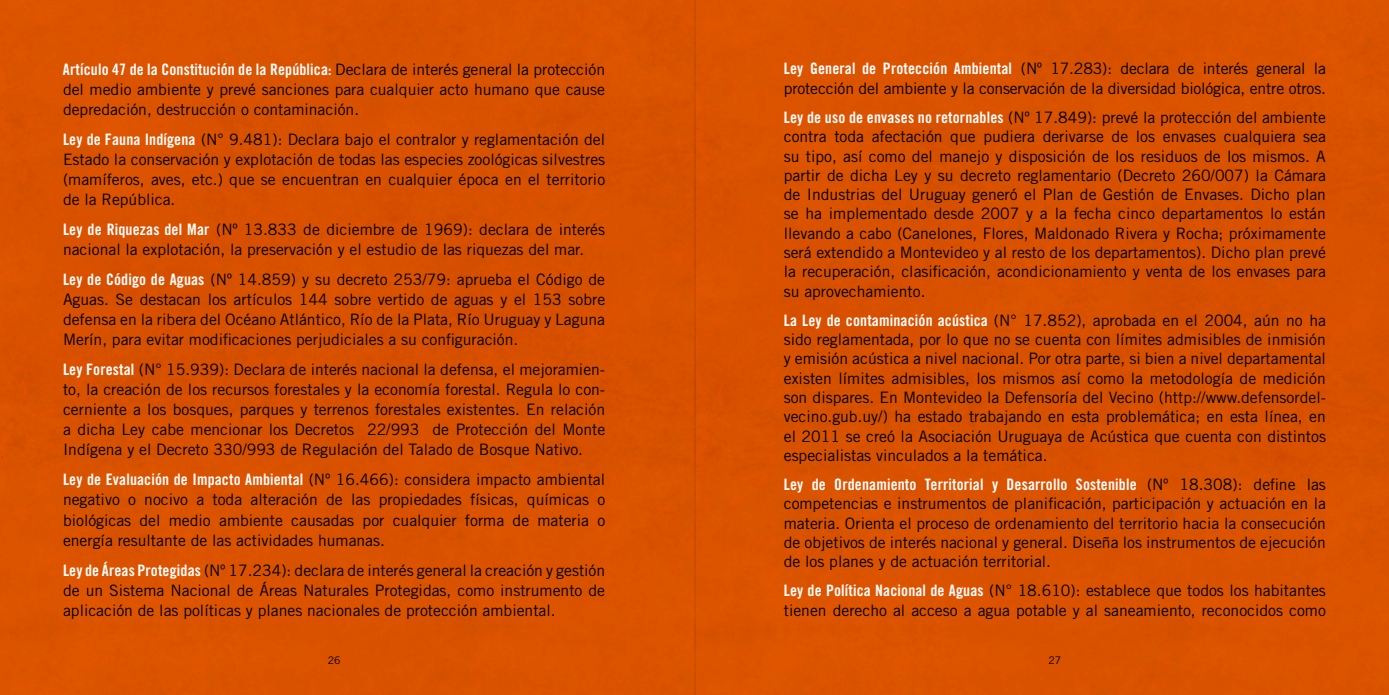
<style>
.page{position:relative;width:1389px;height:695px;background:#fff}
.page>*{position:absolute;margin:0;border:0;box-sizing:border-box;transform-origin:0 0}
.t1{font:15.75px/19.2px "Trade Gothic LT Std";color:#000;text-align:justify}
.t2{font:15.75px "Trade Gothic LT Std Bd Cn 20";letter-spacing:.01em;color:#fff}
.t3{font:10.5px "Trade Gothic LT Std";color:#000}
.s1{font-family:"Trade Gothic LT Std";color:#000}
.s2{font-family:"Trade Gothic LT Std Bd Cn 20";color:#fff}
</style>
<div class="page">
<div style="left:0;top:0;width:694px;height:694px;background:#d95200"></div>
<div style="left:694px;top:0;width:695px;height:694px;background:#d95200"></div>
<p class="t2" style="left:63px;top:59px;width:544px">Artículo 47 de la Constitución de la República: <span class="s1">Declara de interés general la protección</span></p>
<p class="t1" style="left:63px;top:79px;width:544px;line-height:20.1px">del medio ambiente y prevé sanciones para cualquier acto humano que cause depredación, destrucción o contaminación.</p>
<p class="t1" style="left:63px;top:129px;width:544px;line-height:20.1px"><span class="s2">Ley de Fauna Indígena</span> (N° 9.481): Declara bajo el contralor y reglamentación del Estado la conservación y explotación de todas las especies zoológicas silvestres (mamíferos, aves, etc.) que se encuentran en cualquier época en el territorio de la República.</p>
<p class="t1" style="left:63px;top:219px;width:544px;line-height:20.1px"><span class="s2">Ley de Riquezas del Mar</span> (Nº 13.833 de diciembre de 1969): declara de interés nacional la explotación, la preservación y el estudio de las riquezas del mar.</p>
<p class="t1" style="left:63px;top:269px;width:544px;line-height:20.1px"><span class="s2">Ley de Código de Aguas</span> (Nº 14.859) y su decreto 253/79: aprueba el Código de Aguas. Se destacan los artículos 144 sobre vertido de aguas y el 153 sobre defensa en la ribera del Océano Atlántico, Río de la Plata, Río Uruguay y Laguna Merín, para evitar modificaciones perjudiciales a su configuración.</p>
<p class="t1" style="left:63px;top:359px;width:544px;line-height:20.1px"><span class="s2">Ley Forestal</span> (N° 15.939): Declara de interés nacional la defensa, el mejoramien&shy;to, la creación de los recursos forestales y la economía forestal. Regula lo con&shy;cerniente a los bosques, parques y terrenos forestales existentes. En relación a dicha Ley cabe mencionar los Decretos 22/993 de Protección del Monte Indígena y el Decreto 330/993 de Regulación del Talado de Bosque Nativo.</p>
<p class="t1" style="left:63px;top:469px;width:544px;line-height:20.1px"><span class="s2">Ley de Evaluación de Impacto Ambiental</span> (Nº 16.466): considera impacto ambiental negativo o nocivo a toda alteración de las propiedades físicas, químicas o biológicas del medio ambiente causadas por cualquier forma de materia o energía resultante de las actividades humanas.</p>
<p class="t1" style="left:63px;top:559px;width:544px;line-height:20.1px"><span class="s2">Ley de Áreas Protegidas</span> (Nº 17.234): declara de interés general la creación y gestión de un Sistema Nacional de Áreas Naturales Protegidas, como instrumento de aplicación de las políticas y planes nacionales de protección ambiental.</p>
<p class="t1" style="left:784px;top:59px;width:544px"><span class="s2">Ley General de Protección Ambiental</span> (Nº 17.283): declara de interés general la protección del ambiente y la conservación de la diversidad biológica, entre otros.</p>
<p class="t1" style="left:784px;top:107px;width:544px"><span class="s2">Ley de uso de envases no retornables</span> (Nº 17.849): prevé la protección del ambiente contra toda afectación que pudiera derivarse de los envases cualquiera sea su tipo, así como del manejo y disposición de los residuos de los mismos. A partir de dicha Ley y su decreto reglamentario (Decreto 260/007) la Cámara de Industrias del Uruguay generó el Plan de Gestión de Envases. Dicho plan se ha implementado desde 2007 y a la fecha cinco departamentos lo están llevando a cabo (Canelones, Flores, Maldonado Rivera y Rocha; próximamente será extendido a Montevideo y al resto de los departamentos). Dicho plan prevé la recuperación, clasificación, acondicionamiento y venta de los envases para su aprovechamiento.</p>
<p class="t1" style="left:784px;top:310px;width:544px"><span class="s2">La Ley de contaminación acústica</span> (N° 17.852), aprobada en el 2004, aún no ha sido reglamentada, por lo que no se cuenta con límites admisibles de inmisión y emisión acústica a nivel nacional. Por otra parte, si bien a nivel departamental existen límites admisibles, los mismos así como la metodología de medición son dispares. En Montevideo la Defensoría del Vecino (http://www.defensordel&shy;vecino.gub.uy/) ha estado trabajando en esta problemática; en esta línea, en el 2011 se creó la Asociación Uruguaya de Acústica que cuenta con distintos especialistas vinculados a la temática.</p>
<p class="t2" style="left:784px;top:475px;width:544px">Ley de Ordenamiento Territorial y Desarrollo Sostenible <span class="s1">(Nº 18.308): define las</span></p>
<p class="t1" style="left:784px;top:494px;width:544px">competencias e instrumentos de planificación, participación y actuación en la materia. Orienta el proceso de ordenamiento del territorio hacia la consecución de objetivos de interés nacional y general. Diseña los instrumentos de ejecución de los planes y de actuación territorial.</p>
<p class="t1" style="left:784px;top:581px;width:544px"><span class="s2">Ley de Política Nacional de Aguas</span> (N° 18.610): establece que todos los habitantes tienen derecho al acceso a agua potable y al saneamiento, reconocidos como</p>
<p class="t3" style="left:328px;top:653px;width:14px">26</p>
<p class="t3" style="left:1048px;top:653px;width:14px">27</p>
</div>
